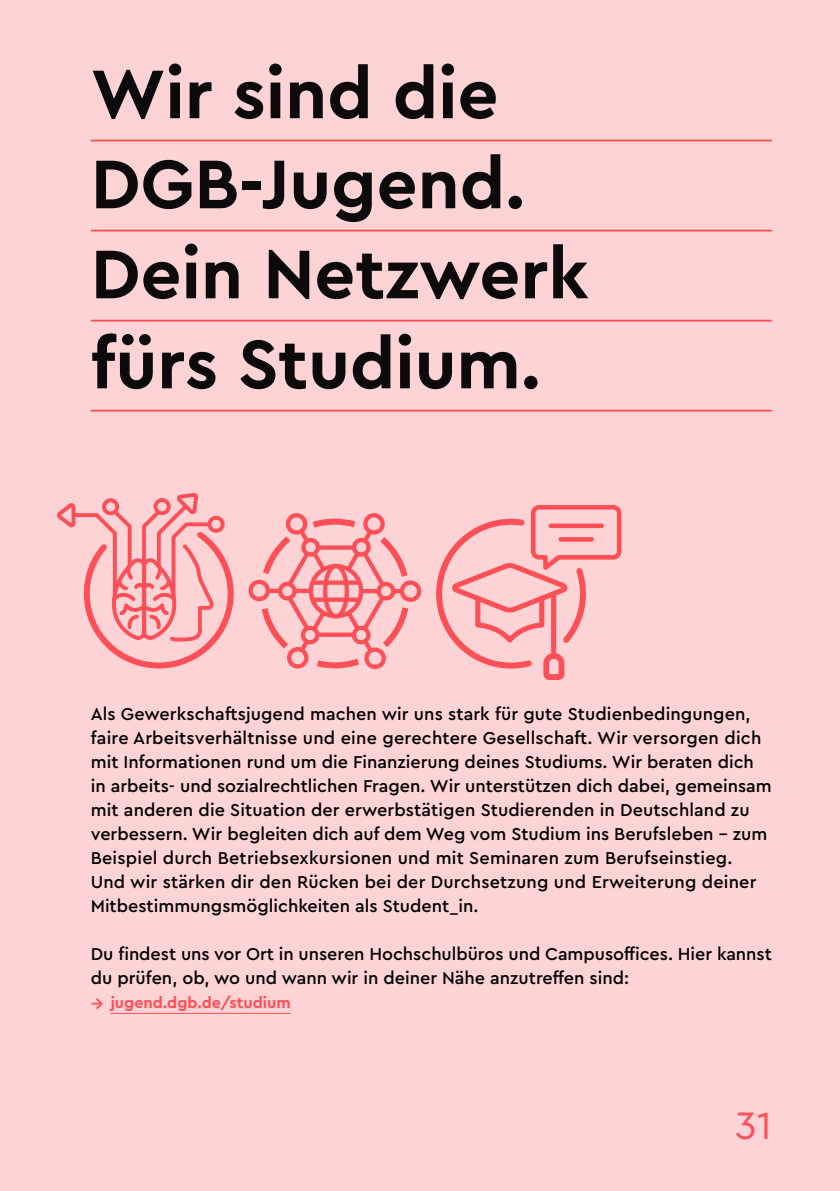
<style>
.page{position:relative;width:840px;height:1191px;background:#fff}
.page>*{position:absolute;margin:0;border:0;box-sizing:border-box;transform-origin:0 0}
.t1{font:700 72px/90px "Cera Pro";color:#000}
.t2{font:40px "Cera Pro";color:#fb5058}
.Fließtext_9_12_Mediu{font:500 18px/24px "Cera Pro";color:#000}
.t3{font:700 16px "Cera Pro";color:#fb5058}
.s1{font-weight:500;font-size:20px}
</style>
<div class="page">
<div style="left:0;top:0;width:839px;height:1191px;background:#fed3d5"></div>
<svg style="left:436px;top:505px;width:186px;height:175px"></svg>
<svg style="left:57px;top:493px;width:177px;height:176px"></svg>
<svg style="left:248px;top:513px;width:174px;height:156px"></svg>
<hr style="left:91px;top:140px;width:680px;height:1px;background:#fb5058">
<hr style="left:91px;top:230px;width:680px;height:1px;background:#fb5058">
<hr style="left:91px;top:320px;width:680px;height:1px;background:#fb5058">
<hr style="left:91px;top:410px;width:680px;height:1px;background:#fb5058">
<hr style="left:111px;top:1013px;width:180px;height:1px;background:#fb5058">
<h1 class="t1" style="left:91px;top:46px;width:499px">Wir sind die<br>DGB-Jugend.<br>Dein Netzwerk fürs Studium.</h1>
<p class="Fließtext_9_12_Mediu" style="left:91px;top:701px;width:682px">Als Gewerkschaftsjugend machen wir uns stark für gute Studienbedingungen, faire Arbeitsverhältnisse und eine gerechtere Gesellschaft. Wir versorgen dich mit Informationen rund um die Finanzierung deines Studiums. Wir beraten dich in arbeits- und sozialrechtlichen Fragen. Wir unterstützen dich dabei, gemeinsam mit anderen die Situation der erwerbstätigen Studierenden in Deutschland zu verbessern. Wir begleiten dich auf dem Weg vom Studium ins Berufsleben – zum Beispiel durch Betriebsexkursionen und mit Seminaren zum Berufseinstieg.<br>Und wir stärken dir den Rücken bei der Durchsetzung und Erweiterung deiner Mitbestimmungsmöglichkeiten als Student_in.</p>
<p class="Fließtext_9_12_Mediu" style="left:91px;top:941px;width:682px">Du findest uns vor Ort in unseren Hochschulbüros und Campusoffices. Hier kannst du prüfen, ob, wo und wann wir in deiner Nähe anzutreffen sind:</p>
<p class="t3" style="left:91px;top:992px;width:201px"><span class="s1">→</span> jugend.dgb.de/studium</p>
<h2 class="t2" style="left:734px;top:1099px;width:38px">31</h2>
</div>
